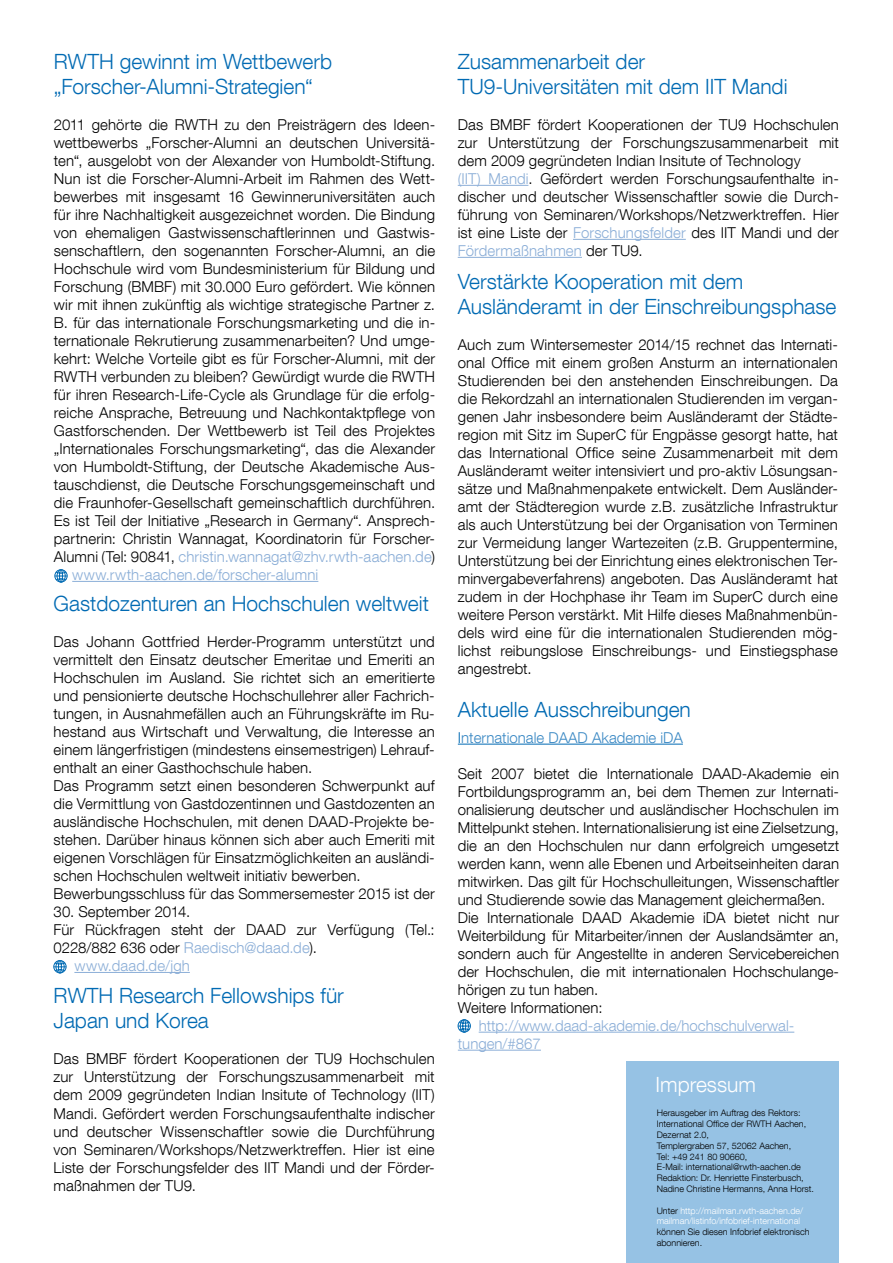
<style>
.page{position:relative;width:893px;height:1263px;background:#fff}
.page>*{position:absolute;margin:0;border:0;box-sizing:border-box;transform-origin:0 0}
.t1{font:300 21px/25.2px "Helvetica Neue LT Com";color:#006ab3}
.t2{font:300 21px "Helvetica Neue LT Com";color:#fff}
.t3{font:300 15px/18px "Helvetica Neue LT Com";letter-spacing:.005em;color:#000}
.t4{font:300 15px/18px "Helvetica Neue LT Com";letter-spacing:.005em;color:#8baed7}
.t5{font:300 15px "Helvetica Neue LT Com";color:#3b89c4}
.t6{font:300 9px/10.8px "Helvetica Neue LT Com";color:#000}
.t7{font:300 9px/10.8px "Helvetica Neue LT Com";color:#fff}
.s1{color:#000}
.s2{color:#8baed7}
.s3{color:#006ab3}
</style>
<div class="page">
<hr style="left:72px;top:581px;width:246px;height:1px;background:#8baed7">
<svg style="left:55px;top:569px;width:12px;height:13px"></svg>
<hr style="left:458px;top:185px;width:70px;height:1px;background:#8baed7">
<hr style="left:573px;top:239px;width:113px;height:1px;background:#8baed7">
<hr style="left:458px;top:257px;width:124px;height:1px;background:#8baed7">
<svg style="left:54px;top:960px;width:12px;height:13px"></svg>
<div style="left:626px;top:1062px;width:213px;height:201px;background:#96c2e4"></div>
<hr style="left:74px;top:972px;width:116px;height:1px;background:#8baed7">
<hr style="left:458px;top:744px;width:225px;height:1px;background:#006ab3">
<hr style="left:479px;top:1032px;width:315px;height:1px;background:#8baed7">
<hr style="left:458px;top:1050px;width:83px;height:1px;background:#8baed7">
<svg style="left:458px;top:1019px;width:13px;height:13px"></svg>
<h1 class="t1" style="left:54px;top:48px;width:280px">RWTH gewinnt im Wettbewerb „Forscher-Alumni-Strategien“</h1>
<p class="t3" style="left:54px;top:116px;width:383px">2011 gehörte die RWTH zu den Preisträgern des Ideen-</p>
<p class="t3" style="left:54px;top:134px;width:383px">wettbewerbs „Forscher-Alumni an deutschen Universitä-</p>
<p class="t3" style="left:54px;top:152px;width:383px">ten“, ausgelobt von der Alexander von Humboldt-Stiftung.</p>
<p class="t3" style="left:54px;top:170px;width:383px">Nun ist die Forscher-Alumni-Arbeit im Rahmen des Wett-</p>
<p class="t3" style="left:54px;top:188px;width:383px">bewerbes mit insgesamt 16 Gewinneruniversitäten auch</p>
<p class="t3" style="left:54px;top:206px;width:383px">für ihre Nachhaltigkeit ausgezeichnet worden. Die Bindung</p>
<p class="t3" style="left:54px;top:224px;width:383px">von ehemaligen Gastwissenschaftlerinnen und Gastwis-</p>
<p class="t3" style="left:54px;top:242px;width:383px">senschaftlern, den sogenannten Forscher-Alumni, an die</p>
<p class="t3" style="left:54px;top:260px;width:383px">Hochschule wird vom Bundesministerium für Bildung und</p>
<p class="t3" style="left:54px;top:278px;width:383px">Forschung (BMBF) mit 30.000 Euro gefördert. Wie können</p>
<p class="t3" style="left:54px;top:296px;width:383px">wir mit ihnen zukünftig als wichtige strategische Partner z.</p>
<p class="t3" style="left:54px;top:314px;width:383px">B. für das internationale Forschungsmarketing und die in-</p>
<p class="t3" style="left:54px;top:332px;width:383px">ternationale Rekrutierung zusammenarbeiten? Und umge-</p>
<p class="t3" style="left:54px;top:350px;width:383px">kehrt: Welche Vorteile gibt es für Forscher-Alumni, mit der</p>
<p class="t3" style="left:54px;top:368px;width:383px">RWTH verbunden zu bleiben? Gewürdigt wurde die RWTH</p>
<p class="t3" style="left:54px;top:386px;width:383px">für ihren Research-Life-Cycle als Grundlage für die erfolg-</p>
<p class="t3" style="left:54px;top:404px;width:383px">reiche Ansprache, Betreuung und Nachkontaktpflege von</p>
<p class="t3" style="left:54px;top:422px;width:383px">Gastforschenden. Der Wettbewerb ist Teil des Projektes</p>
<p class="t3" style="left:54px;top:440px;width:383px">„Internationales Forschungsmarketing“, das die Alexander</p>
<p class="t3" style="left:54px;top:458px;width:383px">von Humboldt-Stiftung, der Deutsche Akademische Aus-</p>
<p class="t3" style="left:54px;top:476px;width:383px">tauschdienst, die Deutsche Forschungsgemeinschaft und</p>
<p class="t3" style="left:54px;top:494px;width:383px">die Fraunhofer-Gesellschaft gemeinschaftlich durchführen.</p>
<p class="t3" style="left:54px;top:512px;width:383px">Es ist Teil der Initiative „Research in Germany“. Ansprech-</p>
<p class="t3" style="left:54px;top:530px;width:383px">partnerin: Christin Wannagat, Koordinatorin für Forscher-</p>
<p class="t4" style="left:54px;top:548px;width:383px"><span class="s1">Alumni (Tel: 90841,</span> christin.wannagat@zhv.rwth-aachen.de<span class="s1">)</span></p>
<p class="t4" style="left:72px;top:566px;width:248px">www.rwth-aachen.de/forscher-alumni</p>
<h1 class="t1" style="left:54px;top:591px;width:377px">Gastdozenturen an Hochschulen weltweit</h1>
<p class="t3" style="left:54px;top:633px;width:383px">Das Johann Gottfried Herder-Programm unterstützt und vermittelt den Einsatz deutscher Emeritae und Emeriti an Hochschulen im Ausland. Sie richtet sich an emeritierte und pensionierte deutsche Hochschullehrer aller Fachrich&shy;tungen, in Ausnahmefällen auch an Führungskräfte im Ru&shy;hestand aus Wirtschaft und Verwaltung, die Interesse an einem längerfristigen (mindestens einsemestrigen) Lehrauf&shy;enthalt an einer Gasthochschule haben.<br>Das Programm setzt einen besonderen Schwerpunkt auf die Vermittlung von Gastdozentinnen und Gastdozenten an ausländische Hochschulen, mit denen DAAD-Projekte be&shy;stehen. Darüber hinaus können sich aber auch Emeriti mit eigenen Vorschlägen für Einsatzmöglichkeiten an ausländi&shy;schen Hochschulen weltweit initiativ bewerben.<br>Bewerbungsschluss für das Sommersemester 2015 ist der</p>
<p class="t3" style="left:54px;top:903px;width:138px">30. September 2014.</p>
<p class="t3" style="left:54px;top:921px;width:383px">Für Rückfragen steht der DAAD zur Verfügung (Tel.:</p>
<p class="t3" style="left:54px;top:939px;width:265px">0228/882 636 oder <span class="s2">Raedisch@daad.de</span>).</p>
<p class="t4" style="left:74px;top:957px;width:117px">www.daad.de/jgh</p>
<h1 class="t1" style="left:54px;top:983px;width:292px">RWTH Research Fellowships für<br>Japan und Korea</h1>
<p class="t3" style="left:54px;top:1050px;width:383px;text-align:justify">Das BMBF fördert Kooperationen der TU9 Hochschulen zur Unterstützung der Forschungszusammenarbeit mit dem 2009 gegründeten Indian Insitute of Technology (IIT)<br>Mandi. Gefördert werden Forschungsaufenthalte indischer und deutscher Wissenschaftler sowie die Durchführung von Seminaren/Workshops/Netzwerktreffen. Hier ist eine Liste der Forschungsfelder des IIT Mandi und der Förder&shy;maßnahmen der TU9.</p>
<h1 class="t1" style="left:458px;top:48px;width:331px">Zusammenarbeit der<br>TU9-Universitäten mit dem IIT Mandi</h1>
<p class="t3" style="left:458px;top:116px;width:383px">Das BMBF fördert Kooperationen der TU9 Hochschulen zur Unterstützung der Forschungszusammenarbeit mit dem 2009 gegründeten Indian Insitute of Technology<br><span class="s2">(IIT) Mandi</span>. Gefördert werden Forschungsaufenthalte in&shy;discher und deutscher Wissenschaftler sowie die Durch&shy;führung von Seminaren/Workshops/Netzwerktreffen. Hier ist eine Liste der <span class="s2">Forschungsfelder</span> des IIT Mandi und der <span class="s2">Fördermaßnahmen</span> der TU9.</p>
<h1 class="t1" style="left:458px;top:268px;width:380px">Verstärkte Kooperation mit dem<br>Ausländeramt in der Einschreibungsphase</h1>
<p class="t3" style="left:458px;top:336px;width:382px;text-align:justify">Auch zum Wintersemester 2014/15 rechnet das Internati&shy;onal Office mit einem großen Ansturm an internationalen Studierenden bei den anstehenden Einschreibungen. Da die Rekordzahl an internationalen Studierenden im vergan&shy;genen Jahr insbesondere beim Ausländeramt der Städte&shy;region mit Sitz im SuperC für Engpässe gesorgt hatte, hat das International Office seine Zusammenarbeit mit dem Ausländeramt weiter intensiviert und pro-aktiv Lösungsan&shy;sätze und Maßnahmenpakete entwickelt. Dem Ausländer&shy;amt der Städteregion wurde z.B. zusätzliche Infrastruktur als auch Unterstützung bei der Organisation von Terminen zur Vermeidung langer Wartezeiten (z.B. Gruppentermine, Unterstützung bei der Einrichtung eines elektronischen Ter&shy;minvergabeverfahrens) angeboten. Das Ausländeramt hat zudem in der Hochphase ihr Team im SuperC durch eine weitere Person verstärkt. Mit Hilfe dieses Maßnahmenbün&shy;dels wird eine für die internationalen Studierenden mög&shy;lichst reibungslose Einschreibungs- und Einstiegsphase angestrebt.</p>
<h1 class="t1" style="left:458px;top:696px;width:234px">Aktuelle Ausschreibungen</h1>
<p class="t5" style="left:458px;top:728px;width:227px"><span class="s3">I</span>nternationale DAAD Akademie iDA</p>
<p class="t3" style="left:458px;top:764px;width:383px">Seit 2007 bietet die Internationale DAAD-Akademie ein Fortbildungsprogramm an, bei dem Themen zur Internati&shy;onalisierung deutscher und ausländischer Hochschulen im Mittelpunkt stehen. Internationalisierung ist eine Zielsetzung, die an den Hochschulen nur dann erfolgreich umgesetzt werden kann, wenn alle Ebenen und Arbeitseinheiten daran mitwirken. Das gilt für Hochschulleitungen, Wissenschaftler und Studierende sowie das Management gleichermaßen.<br>Die Internationale DAAD Akademie iDA bietet nicht nur Weiterbildung für Mitarbeiter/innen der Auslandsämter an, sondern auch für Angestellte in anderen Servicebereichen der Hochschulen, die mit internationalen Hochschulange&shy;hörigen zu tun haben.<br>Weitere Informationen:</p>
<p class="t4" style="left:458px;top:1016px;width:338px;text-indent:21px">http://www.daad-akademie.de/hochschulverwal&shy;tungen/#867</p>
<h1 class="t2" style="left:656px;top:1071px;width:102px">Impressum</h1>
<p class="t6" style="left:657px;top:1107px;width:159px">Herausgeber im Auftrag des Rektors:<br>International Office der RWTH Aachen, Dezernat 2.0,<br>Templergraben 57, 52062 Aachen,<br>Tel: +49 241 80 90660,<br>E-Mail: international@rwth-aachen.de Redaktion: Dr. Henriette Finsterbusch, Nadine Christine Hermanns, Anna Horst.</p>
<p class="t7" style="left:657px;top:1205px;width:148px"><span class="s1">Unter</span> http://mailman.rwth-aachen.de/ mailman/listinfo/infobrief-international</p>
<p class="t6" style="left:657px;top:1226px;width:155px">können Sie diesen Infobrief elektronisch abonnieren.</p>
</div>
